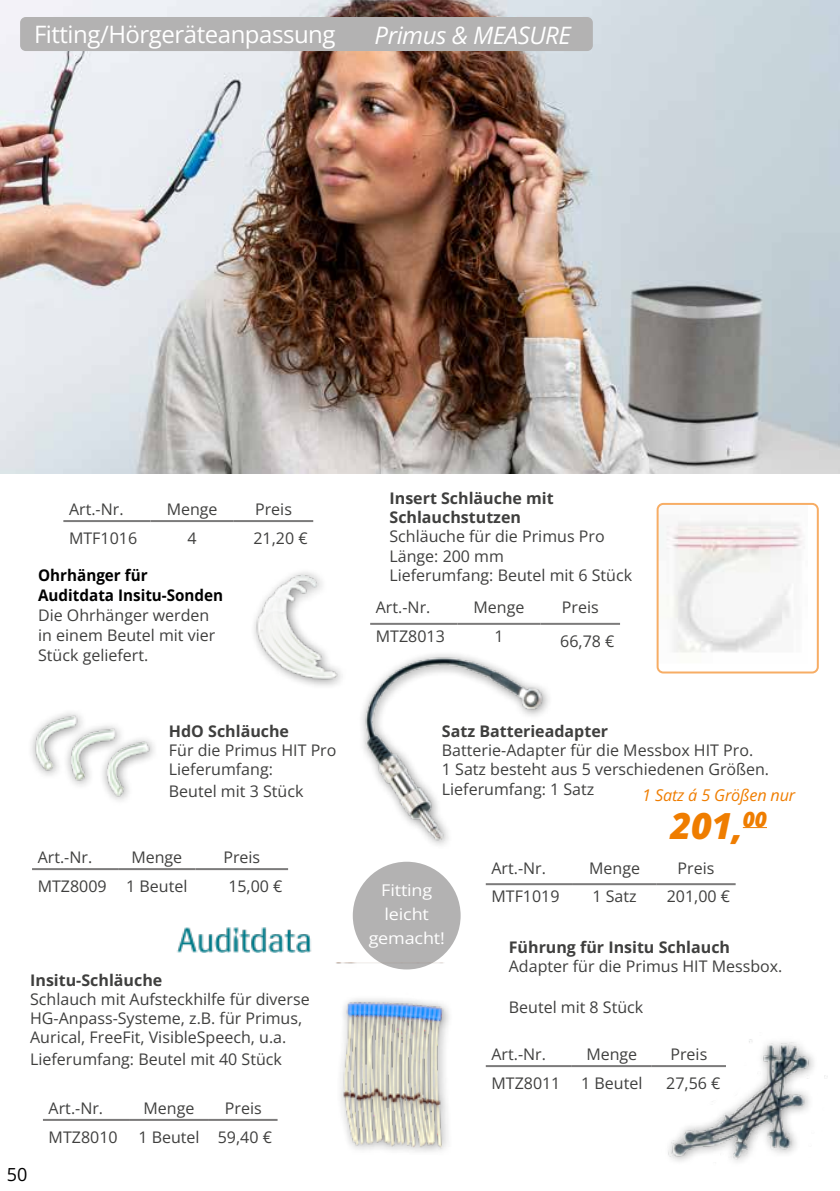
<style>
.page{position:relative;width:840px;height:1191px;background:#fff}
.page>*{position:absolute;margin:0;border:0;box-sizing:border-box;transform-origin:0 0}
.t1{font:italic 800 36px "Open Sans";color:#ef7d00}
.t2{font:24px "Open Sans";letter-spacing:-.02em;color:#fff}
.t3{font:italic 24px "Open Sans";letter-spacing:-.02em;color:#fff}
.t4{font:18px "Open Sans";color:#000}
.t5{font:16.2px/24px "Open Sans";letter-spacing:-.01em;color:#fff;text-align:center;scale:1.11 1}
.t6{font:italic 16.2px "Open Sans";letter-spacing:-.01em;color:#ef7d00}
.t7{font:16px/19.2px "Open Sans";color:#3f3f3e}
.t8{font:700 16px/19.2px "Open Sans";color:#3f3f3e}
.t9{font:700 16px/20px "Open Sans";color:#000;scale:.95 1}
</style>
<div class="page">
<hr style="left:63px;top:520px;width:87px;height:2px;background:#7c7b7b">
<hr style="left:150px;top:520px;width:84px;height:2px;background:#7c7b7b">
<hr style="left:234px;top:520px;width:79px;height:2px;background:#7c7b7b">
<img style="left:254px;top:572px;width:87px;height:112px">
<img style="left:0;top:0;width:839px;height:473px">
<div style="left:20px;top:17px;width:572px;height:34px;background:#b3b2b2;border-radius:6px"></div>
<hr style="left:370px;top:623px;width:87px;height:2px;background:#7c7b7b">
<hr style="left:457px;top:623px;width:83px;height:2px;background:#7c7b7b">
<hr style="left:540px;top:623px;width:79px;height:2px;background:#7c7b7b">
<img style="left:659px;top:506px;width:144px;height:147px">
<div style="left:656px;top:503px;width:162px;height:170px;border:2px solid #f7ad65;border-radius:6px"></div>
<div style="left:352px;top:861px;width:108px;height:108px;background:#b3b2b2;border-radius:50%"></div>
<img style="left:341px;top:654px;width:208px;height:192px">
<hr style="left:485px;top:883px;width:87px;height:2px;background:#7c7b7b">
<hr style="left:572px;top:883px;width:83px;height:2px;background:#7c7b7b">
<hr style="left:655px;top:883px;width:80px;height:2px;background:#7c7b7b">
<svg style="left:742px;top:827px;width:24px;height:1px"></svg>
<hr style="left:32px;top:868px;width:86px;height:2px;background:#7c7b7b">
<hr style="left:118px;top:868px;width:77px;height:2px;background:#7c7b7b">
<hr style="left:195px;top:868px;width:93px;height:2px;background:#7c7b7b">
<img style="left:31px;top:713px;width:120px;height:88px">
<img style="left:612px;top:1039px;width:216px;height:123px">
<div style="left:330px;top:954px;width:123px;height:203px;background:#000;opacity:.5"></div>
<img style="left:214px;top:962px;width:368px;height:195px">
<hr style="left:43px;top:1118px;width:86px;height:2px;background:#7c7b7b">
<hr style="left:129px;top:1118px;width:80px;height:2px;background:#7c7b7b">
<hr style="left:209px;top:1118px;width:68px;height:2px;background:#7c7b7b">
<hr style="left:485px;top:1065px;width:86px;height:2px;background:#7c7b7b">
<hr style="left:571px;top:1065px;width:80px;height:2px;background:#7c7b7b">
<hr style="left:651px;top:1065px;width:74px;height:2px;background:#7c7b7b">
<img style="left:177px;top:927px;width:135px;height:25px">
<img style="left:759px;top:64px;width:80px;height:389px">
<h2 class="t2" style="left:34px;top:18px;width:303px">Fitting/Hörgeräteanpassung</h2>
<h2 class="t3" style="left:374px;top:19px;width:198px">Primus &amp; MEASURE</h2>
<p class="t7" style="left:69px;top:499px;width:56px">Art.-Nr.</p>
<p class="t7" style="left:167px;top:499px;width:52px">Menge</p>
<p class="t7" style="left:255px;top:499px;width:38px">Preis</p>
<p class="t7" style="left:69px;top:528px;width:70px">MTF1016</p>
<p class="t7" style="left:187px;top:528px;width:11px">4</p>
<p class="t7" style="left:253px;top:528px;width:56px">21,20 €</p>
<p class="t9" style="left:38px;top:565px;width:196px">Ohrhänger für<br>Auditdata Insitu-Sonden</p>
<p class="t7" style="left:38px;top:605px;width:179px;line-height:20px">Die Ohrhänger werden in einem Beutel mit vier<br>Stück geliefert.</p>
<p class="t8" style="left:169px;top:721px;width:122px">HdO Schläuche</p>
<p class="t7" style="left:169px;top:740px;width:169px">Für die Primus HIT Pro<br>Lieferumfang:</p>
<p class="t7" style="left:169px;top:781px;width:136px">Beutel mit 3 Stück</p>
<p class="t7" style="left:38px;top:847px;width:56px">Art.-Nr.</p>
<p class="t7" style="left:131px;top:847px;width:52px">Menge</p>
<p class="t7" style="left:223px;top:847px;width:38px">Preis</p>
<p class="t7" style="left:38px;top:876px;width:151px">MTZ8009 1 Beutel</p>
<p class="t7" style="left:228px;top:876px;width:56px">15,00 €</p>
<p class="t8" style="left:30px;top:969px;width:134px">Insitu-Schläuche</p>
<p class="t7" style="left:30px;top:989px;width:281px">Schlauch mit Aufsteckhilfe für diverse<br>HG-Anpass-Systeme, z.B. für Primus,<br>Aurical, FreeFit, VisibleSpeech, u.a.</p>
<p class="t7" style="left:30px;top:1049px;width:253px">Lieferumfang: Beutel mit 40 Stück</p>
<p class="t7" style="left:49px;top:1098px;width:56px">Art.-Nr.</p>
<p class="t7" style="left:143px;top:1098px;width:52px">Menge</p>
<p class="t7" style="left:225px;top:1098px;width:38px">Preis</p>
<p class="t7" style="left:49px;top:1126px;width:70px">MTZ8010</p>
<p class="t7" style="left:138px;top:1126px;width:135px">1 Beutel 59,40 €</p>
<p class="t4" style="left:7px;top:1162px;width:22px">50</p>
<p class="t8" style="left:389px;top:488px;width:166px">Insert Schläuche mit<br>Schlauchstutzen</p>
<p class="t7" style="left:389px;top:526px;width:244px">Schläuche für die Primus Pro<br>Länge: 200 mm<br>Lieferumfang: Beutel mit 6 Stück</p>
<p class="t7" style="left:375px;top:597px;width:56px">Art.-Nr.</p>
<p class="t7" style="left:473px;top:597px;width:52px">Menge</p>
<p class="t7" style="left:561px;top:597px;width:38px">Preis</p>
<p class="t7" style="left:375px;top:626px;width:70px">MTZ8013</p>
<p class="t7" style="left:494px;top:626px;width:11px">1</p>
<p class="t7" style="left:560px;top:631px;width:56px">66,78 €</p>
<p class="t8" style="left:441px;top:721px;width:168px">Satz Batterieadapter</p>
<p class="t7" style="left:441px;top:740px;width:328px">Batterie-Adapter für die Messbox HIT Pro.<br>1 Satz besteht aus 5 verschiedenen Größen.<br>Lieferumfang: 1 Satz</p>
<p class="t6" style="left:641px;top:783px;width:155px">1 Satz á 5 Größen nur</p>
<h1 class="t1" style="left:670px;top:798px;width:98px">201,<sup>00</sup></h1>
<p class="t5" style="left:368px;top:878px;width:70px">Fitting leicht gemacht!</p>
<p class="t7" style="left:491px;top:858px;width:56px">Art.-Nr.</p>
<p class="t7" style="left:588px;top:858px;width:52px">Menge</p>
<p class="t7" style="left:677px;top:858px;width:38px">Preis</p>
<p class="t7" style="left:491px;top:886px;width:70px">MTF1019</p>
<p class="t7" style="left:592px;top:886px;width:46px">1 Satz</p>
<p class="t7" style="left:666px;top:886px;width:65px">201,00 €</p>
<p class="t8" style="left:508px;top:937px;width:223px">Führung für Insitu Schlauch</p>
<p class="t7" style="left:508px;top:956px;width:275px">Adapter für die Primus HIT Messbox.</p>
<p class="t7" style="left:508px;top:997px;width:136px">Beutel mit 8 Stück</p>
<p class="t7" style="left:491px;top:1044px;width:56px">Art.-Nr.</p>
<p class="t7" style="left:586px;top:1044px;width:52px">Menge</p>
<p class="t7" style="left:670px;top:1044px;width:38px">Preis</p>
<p class="t7" style="left:491px;top:1073px;width:70px">MTZ8011</p>
<p class="t7" style="left:581px;top:1073px;width:63px">1 Beutel</p>
<p class="t7" style="left:665px;top:1073px;width:56px">27,56 €</p>
</div>
